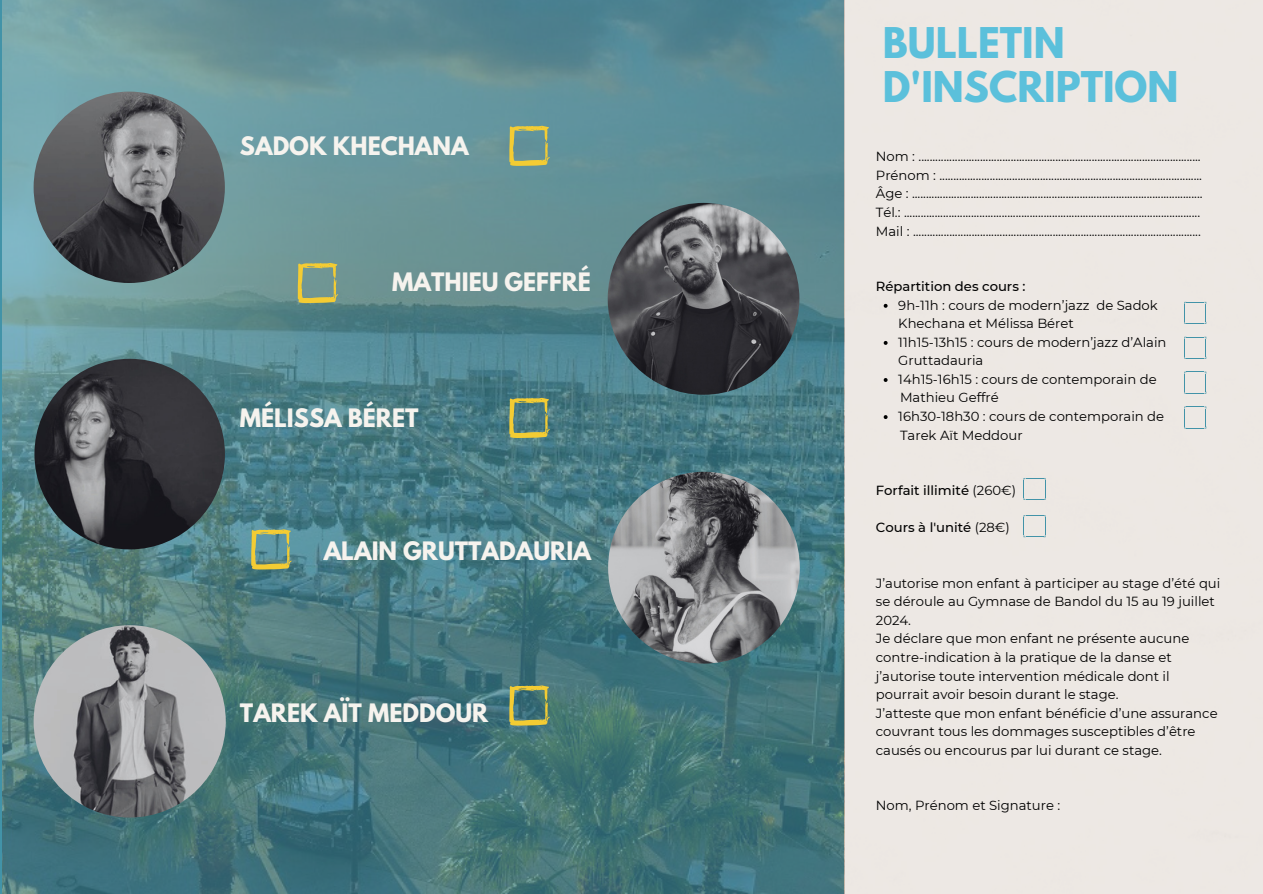
<style>
.page{position:relative;width:1263px;height:894px;background:#fff}
.page>*{position:absolute;margin:0;border:0;box-sizing:border-box;transform-origin:0 0}
.t1{font:700 37.5px/43.8px "League Spartan";color:#5bc0db}
.t2{font:700 22.5px "League Spartan";color:#f6f3ee}
.t3{font:13.2px/18.6px "Montserrat";color:#000}
.t4{font:500 13.2px "Montserrat";color:#000}
.s1{font-weight:400}
</style>
<div class="page">
<img style="left:3px;top:0;width:841px;height:893px">
<img style="left:608px;top:471px;width:192px;height:192px;border-radius:50%">
<img style="left:608px;top:203px;width:191px;height:191px;border-radius:50%">
<img style="left:34px;top:625px;width:192px;height:192px;border-radius:50%">
<img style="left:34px;top:359px;width:191px;height:190px;border-radius:50%">
<img style="left:34px;top:92px;width:191px;height:191px;border-radius:50%">
<svg style="left:509px;top:126px;width:41px;height:40px;background:#91a478"></svg>
<svg style="left:298px;top:263px;width:40px;height:40px;background:#9ba773"></svg>
<svg style="left:509px;top:398px;width:41px;height:40px;background:#829568"></svg>
<svg style="left:251px;top:529px;width:41px;height:40px;background:#8ba37a"></svg>
<svg style="left:509px;top:685px;width:41px;height:40px;background:#778d61"></svg>
<svg style="left:884px;top:304px;width:4px;height:4px"></svg>
<svg style="left:884px;top:341px;width:4px;height:4px"></svg>
<svg style="left:884px;top:378px;width:4px;height:4px"></svg>
<svg style="left:884px;top:415px;width:4px;height:4px"></svg>
<svg style="left:1184px;top:302px;width:23px;height:22px"></svg>
<svg style="left:1184px;top:406px;width:23px;height:23px"></svg>
<svg style="left:1184px;top:336px;width:23px;height:23px"></svg>
<svg style="left:1184px;top:371px;width:23px;height:23px"></svg>
<svg style="left:1023px;top:478px;width:23px;height:22px"></svg>
<svg style="left:1023px;top:515px;width:23px;height:22px"></svg>
<p class="t2" style="left:240px;top:135px;width:230px">SADOK KHECHANA</p>
<h2 class="t2" style="left:392px;top:270px;width:200px">MATHIEU GEFFRÉ</h2>
<p class="t2" style="left:240px;top:407px;width:180px">MÉLISSA BÉRET</p>
<p class="t2" style="left:324px;top:539px;width:269px">ALAIN GRUTTADAURIA</p>
<h2 class="t2" style="left:240px;top:701px;width:250px">TAREK AÏT MEDDOUR</h2>
<p class="t1" style="left:883px;top:26px;width:297px">BULLETIN<br>D'INSCRIPTION</p>
<p class="t3" style="left:876px;top:147px;width:326px">Nom : .....................................................................................................</p>
<h2 class="t3" style="left:876px;top:166px;width:328px">Pré nom : ..............................................................................................</h2>
<p class="t3" style="left:876px;top:184px;width:328px">Âge : ........................................................................................................</p>
<h2 class="t3" style="left:876px;top:203px;width:326px">Té l.: ..........................................................................................................</h2>
<p class="t3" style="left:876px;top:221px;width:326px">Mail : .......................................................................................................</p>
<h2 class="t4" style="left:876px;top:278px;width:151px">Répartition des cours :</h2>
<p class="t3" style="left:898px;top:295px;width:261px">9h-11h : cours de modern’jazz de Sadok<br>Khechana et Mélissa Béret</p>
<p class="t3" style="left:898px;top:332px;width:270px">11h15-13h15 : cours de modern’jazz d’Alain<br>Gruttadauria</p>
<h1 class="t3" style="left:898px;top:370px;width:260px">14h15-16h15 : cours de contemporain de</h1>
<p class="t3" style="left:900px;top:388px;width:100px">Mathieu Geffré</p>
<p class="t3" style="left:898px;top:407px;width:267px">16h30-18h30 : cours de contemporain de</p>
<p class="t3" style="left:900px;top:425px;width:124px">Tarek Aït Meddour</p>
<p class="t4" style="left:876px;top:482px;width:142px">Forfait illimité <span class="s1">(260€)</span></p>
<p class="t4" style="left:876px;top:519px;width:135px">Cours à l'unité <span class="s1">(28€)</span></p>
<p class="t3" style="left:876px;top:573px;width:346px">J’autorise mon enfant à participer au stage d’été qui se déroule au Gymnase de Bandol du 15 au 19 juillet<br>2024.</p>
<p class="t3" style="left:876px;top:629px;width:315px">Je déclare que mon enfant ne présente aucune contre-indication à la pratique de la danse et j’autorise toute intervention médicale dont il pourrait avoir besoin durant le stage.</p>
<p class="t3" style="left:876px;top:703px;width:343px">J’atteste que mon enfant bénéficie d’une assurance couvrant tous les dommages susceptibles d’être causés ou encourus par lui durant ce stage.</p>
<p class="t3" style="left:876px;top:796px;width:186px">Nom, Prénom et Signature :</p>
</div>
